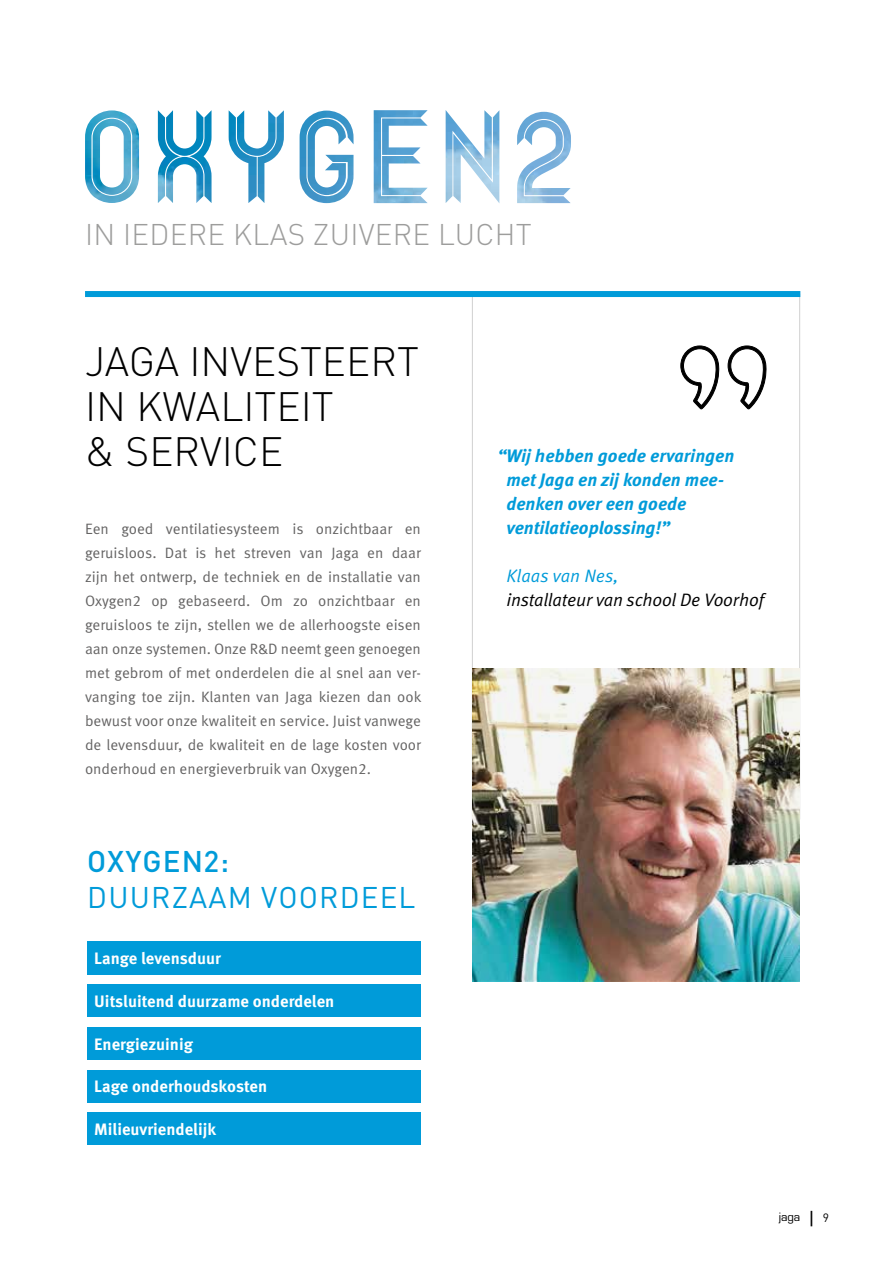
<style>
.page{position:relative;width:893px;height:1263px;background:#fff}
.page>*{position:absolute;margin:0;border:0;box-sizing:border-box;transform-origin:0 0}
.t1{font:300 40.5px/45px "DIN Pro";color:#000}
.t2{font:300 29.55px "DIN Pro";letter-spacing:.01em;color:#9d9d9c}
.t3{font:29.55px "DIN Pro";letter-spacing:.04em;color:#009bd9}
.t4{font:500 29.55px "DIN Pro";letter-spacing:.035em;color:#009bd9}
.t5{font:italic 700 18px/24px "Meta Pro";color:#009bd9}
.t6{font:italic 18px "Meta Pro";letter-spacing:-.01em;color:#000}
.t7{font:italic 18px "Meta Pro";color:#009bd9}
.t8{font:700 16.5px "Meta Pro";color:#fff}
.t9{font:15px/24px "Meta Pro";color:#646363;text-align:justify}
.t10{font:500 11.25px "Eurostile LTCE";color:#000}
.s1{font-family:"DIN Pro";font-weight:700;font-size:18px}
.s2{font-family:"DIN Pro";font-weight:400;font-size:12px}
</style>
<div class="page">
<div style="left:87px;top:941px;width:334px;height:34px;background:#009bd9"></div>
<div style="left:87px;top:985px;width:334px;height:32px;background:#009bd9"></div>
<div style="left:87px;top:1027px;width:334px;height:33px;background:#009bd9"></div>
<div style="left:87px;top:1070px;width:334px;height:32px;background:#009bd9"></div>
<svg style="left:680px;top:345px;width:40px;height:65px"></svg>
<svg style="left:727px;top:345px;width:40px;height:65px"></svg>
<div style="left:87px;top:1112px;width:334px;height:33px;background:#009bd9"></div>
<img style="left:472px;top:669px;width:328px;height:312px">
<div style="left:85px;top:291px;width:715px;height:6px;background:#009bd9"></div>
<img style="left:85px;top:110px;width:486px;height:93px">
<h2 class="t2" style="left:85px;top:214px;width:448px">IN IEDERE KLAS ZUIVERE LUCHT</h2>
<h1 class="t1" style="left:85px;top:338px;width:335px">JAGA INVESTEERT<br>IN KWALITEIT<br>&amp; SERVICE</h1>
<p class="t9" style="left:85px;top:517px;width:338px">Een goed ventilatiesysteem is onzichtbaar en geruisloos. Dat is het streven van Jaga en daar zijn het ontwerp, de techniek en de installatie van Oxygen2 op gebaseerd. Om zo onzichtbaar en geruisloos te zijn, stellen we de allerhoogste eisen aan onze systemen. Onze R&amp;D neemt geen genoegen met gebrom of met onderdelen die al snel aan ver&shy;vanging toe zijn. Klanten van Jaga kiezen dan ook bewust voor onze kwaliteit en service. Juist vanwege de levensduur, de kwaliteit en de lage kosten voor onderhoud en energieverbruik van Oxygen2.</p>
<h2 class="t4" style="left:87px;top:841px;width:143px">OXYGEN2:</h2>
<h2 class="t3" style="left:87px;top:877px;width:330px">DUURZAAM VOORDEEL</h2>
<p class="t8" style="left:94px;top:948px;width:128px">Lange levensduur</p>
<p class="t8" style="left:94px;top:991px;width:242px">Uitsluitend duurzame onderdelen</p>
<p class="t8" style="left:94px;top:1033px;width:100px">Energiezuinig</p>
<p class="t8" style="left:94px;top:1076px;width:174px">Lage onderhoudskosten</p>
<p class="t8" style="left:94px;top:1119px;width:123px">Milieuvriendelijk</p>
<p class="t5" style="left:506px;top:444px;width:229px;text-indent:-9px">“Wij hebben goede ervaringen met Jaga en zij konden mee&shy;denken over een goede ventilatieoplossing!”</p>
<p class="t7" style="left:506px;top:565px;width:114px">Klaas van Nes,</p>
<p class="t6" style="left:506px;top:589px;width:259px">installateur van school De Voorhof</p>
<p class="t10" style="left:779px;top:1210px;width:52px">jaga <span class="s1">|</span> <span class="s2">9</span></p>
</div>
